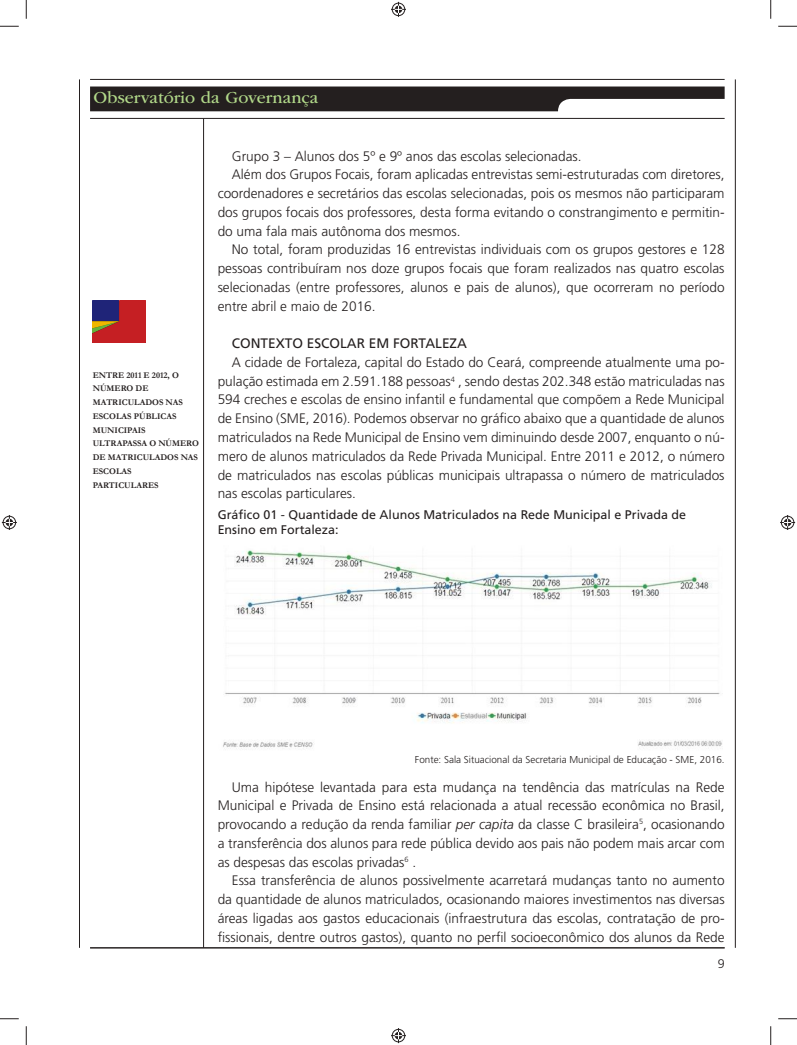
<style>
.page{position:relative;width:797px;height:1045px;background:#fff}
.page>*{position:absolute;margin:0;border:0;box-sizing:border-box;transform-origin:0 0}
.t1{font:17.5px "ITC Garamond Std";color:#b1d889}
.t2{font:300 13.75px/18.8px "Frutiger LT Std";color:#241f1f;text-align:justify}
.t3{font:13.75px "Frutiger LT Std";color:#241f1f}
.t4{font:12.5px/15px "Frutiger LT Std";color:#241f1f}
.t5{font:300 12.5px "Frutiger LT Std";color:#241f1f}
.t6{font:300 10px "Frutiger LT Std";color:#241f1f}
.t7{font:700 8.75px/13.8px "Garamond";color:#241f1f}
.s1{font-style:italic}
</style>
<div class="page">
<hr style="left:79px;top:79px;width:1px;height:869px;background:#241f1f">
<hr style="left:735px;top:79px;width:1px;height:869px;background:#241f1f">
<hr style="left:90px;top:79px;width:634px;height:1px;background:#241f1f">
<hr style="left:203px;top:119px;width:1px;height:829px;background:#241f1f">
<hr style="left:90px;top:118px;width:634px;height:1px;background:#241f1f">
<svg style="left:90px;top:86px;width:634px;height:25px;background:#433f3f"></svg>
<hr style="left:90px;top:947px;width:634px;height:1px;background:#241f1f">
<svg style="left:93px;top:301px;width:53px;height:41px;background:#9b2a36"></svg>
<img style="left:223px;top:550px;width:499px;height:199px">
<svg style="left:0;top:25px;width:19px;height:2px"></svg>
<svg style="left:778px;top:25px;width:19px;height:2px"></svg>
<svg style="left:0;top:1018px;width:19px;height:1px"></svg>
<svg style="left:778px;top:1018px;width:19px;height:1px"></svg>
<svg style="left:25px;top:0;width:2px;height:19px"></svg>
<svg style="left:25px;top:1026px;width:2px;height:19px"></svg>
<svg style="left:770px;top:0;width:1px;height:19px"></svg>
<svg style="left:770px;top:1026px;width:1px;height:19px"></svg>
<svg style="left:391px;top:2px;width:15px;height:15px"></svg>
<svg style="left:391px;top:1028px;width:15px;height:15px"></svg>
<svg style="left:2px;top:515px;width:15px;height:15px"></svg>
<svg style="left:780px;top:515px;width:15px;height:15px"></svg>
<p class="t1" style="left:94px;top:88px;width:226px">Observatório da Governança</p>
<p class="t7" style="left:93px;top:368px;width:108px">ENTRE 2011 E 2012, O<br>NÚMERO DE<br>MATRICULADOS NAS<br>ESCOLAS PÚBLICAS<br>MUNICIPAIS<br>ULTRAPASSA O NÚMERO<br>DE MATRICULADOS NAS<br>ESCOLAS<br>PARTICULARES</p>
<p class="t2" style="left:232px;top:147px;width:351px">Grupo 3 – Alunos dos 5º e 9º anos das escolas selecionadas.</p>
<p class="t2" style="left:232px;top:165px;width:494px">Além dos Grupos Focais, foram aplicadas entrevistas semi-estruturadas com diretores,</p>
<p class="t2" style="left:218px;top:184px;width:508px">coordenadores e secretários das escolas selecionadas, pois os mesmos não participaram</p>
<p class="t2" style="left:218px;top:203px;width:508px">dos grupos focais dos professores, desta forma evitando o constrangimento e permitin-</p>
<p class="t2" style="left:218px;top:222px;width:244px">do uma fala mais autônoma dos mesmos.</p>
<p class="t2" style="left:232px;top:240px;width:494px">No total, foram produzidas 16 entrevistas individuais com os grupos gestores e 128</p>
<p class="t2" style="left:218px;top:259px;width:508px">pessoas contribuíram nos doze grupos focais que foram realizados nas quatro escolas</p>
<p class="t2" style="left:218px;top:278px;width:508px">selecionadas (entre professores, alunos e pais de alunos), que ocorreram no período</p>
<p class="t2" style="left:218px;top:297px;width:159px">entre abril e maio de 2016.</p>
<p class="t3" style="left:232px;top:335px;width:237px">CONTEXTO ESCOLAR EM FORTALEZA</p>
<p class="t2" style="left:218px;top:353px;width:508px;text-indent:14px">A cidade de Fortaleza, capital do Estado do Ceará, compreende atualmente uma po&shy;pulação estimada em 2.591.188 pessoas<sup>4</sup> , sendo destas 202.348 estão matriculadas nas 594 creches e escolas de ensino infantil e fundamental que compõem a Rede Municipal de Ensino (SME, 2016). Podemos observar no gráfico abaixo que a quantidade de alunos matriculados na Rede Municipal de Ensino vem diminuindo desde 2007, enquanto o nú&shy;mero de alunos matriculados da Rede Privada Municipal. Entre 2011 e 2012, o número de matriculados nas escolas públicas municipais ultrapassa o número de matriculados nas escolas particulares.</p>
<p class="t4" style="left:218px;top:508px;width:470px">Gráfico 01 - Quantidade de Alunos Matriculados na Rede Municipal e Privada de<br>Ensino em Fortaleza:</p>
<p class="t6" style="left:415px;top:754px;width:311px">Fonte: Sala Situacional da Secretaria Municipal de Educação - SME, 2016.</p>
<p class="t2" style="left:218px;top:777px;width:508px;text-indent:14px">Uma hipótese levantada para esta mudança na tendência das matrículas na Rede Municipal e Privada de Ensino está relacionada a atual recessão econômica no Brasil, provocando a redução da renda familiar <span class="s1">per capita</span> da classe C brasileira<sup>5</sup>, ocasionando a transferência dos alunos para rede pública devido aos pais não podem mais arcar com as despesas das escolas privadas<sup>6</sup> .</p>
<p class="t2" style="left:218px;top:871px;width:508px;text-indent:14px">Essa transferência de alunos possivelmente acarretará mudanças tanto no aumento da quantidade de alunos matriculados, ocasionando maiores investimentos nas diversas áreas ligadas aos gastos educacionais (infraestrutura das escolas, contratação de pro&shy;fissionais, dentre outros gastos), quanto no perfil socioeconômico dos alunos da Rede</p>
<p class="t5" style="left:717px;top:956px;width:8px">9</p>
</div>
